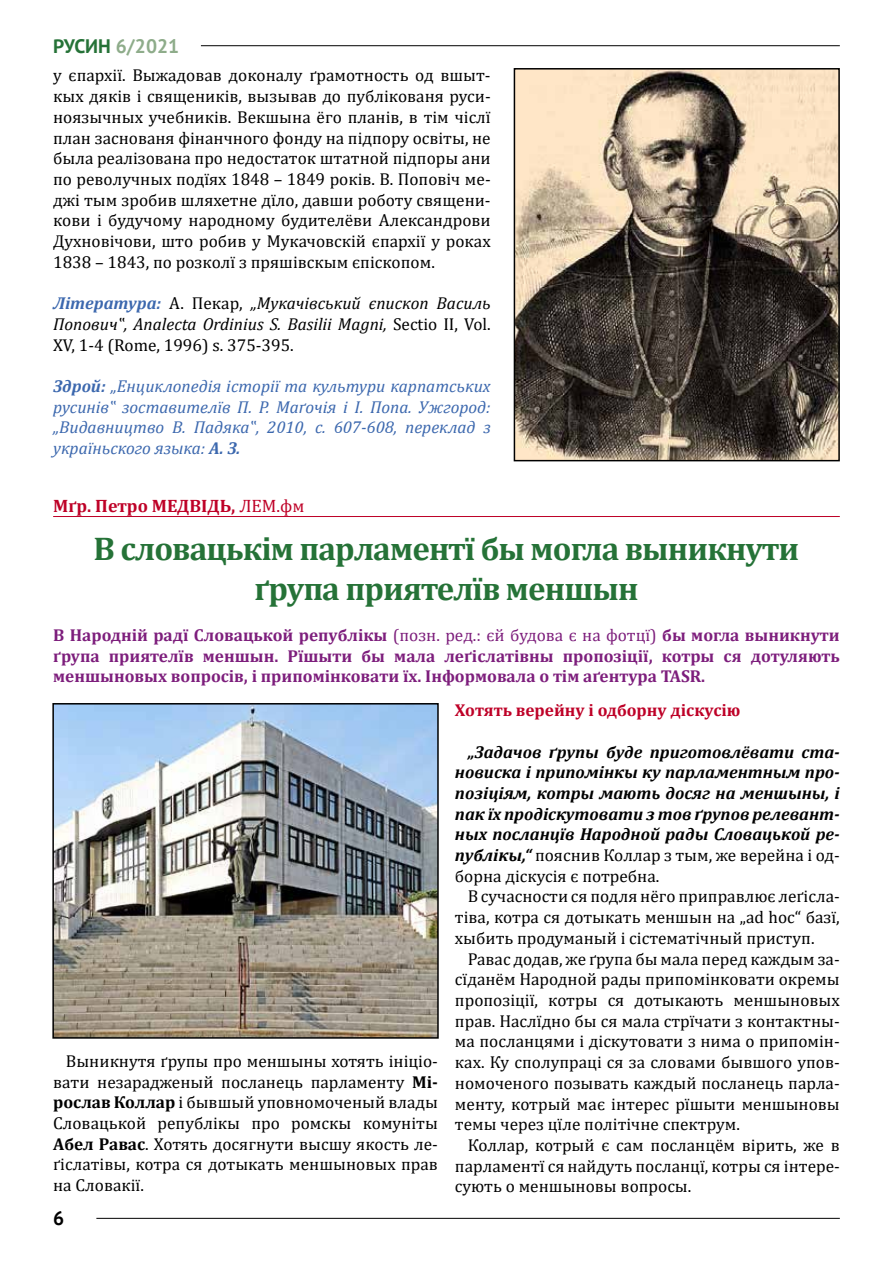
<style>
.page{position:relative;width:893px;height:1263px;background:#fff}
.page>*{position:absolute;margin:0;border:0;box-sizing:border-box;transform-origin:0 0}
.t1{font:700 33px/39.6px "Cambria";letter-spacing:-.025em;color:#257237;text-align:center}
.t2{font:700 19.5px "PT Sans";color:#8eac8a}
.t3{font:700 19.5px "PT Sans";color:#000}
.t4{font:700 18px "Cambria";color:#be0027}
.t5{font:17.25px/20.7px "Cambria";color:#000;text-align:justify}
.t6{font:italic 700 17.25px/20.7px "Cambria";color:#000;text-align:justify}
.t7{font:700 17.25px/20.7px "Cambria";color:#7d1e7c;text-align:justify}
.t8{font:italic 17.25px/20.7px "Cambria";color:#3c68ae;text-align:justify}
.t9{font:italic 17.25px/20.7px "Cambria";color:#000;text-align:justify}
.t10{font:700 17.25px "Cambria";color:#be0027}
.s1{color:#257237}
.s2{font-weight:700;color:#3c68ae}
.s3{font-style:normal}
.s4{font-weight:700}
.s5{font-weight:400}
.s6{font-weight:400;font-style:normal}
</style>
<div class="page">
<hr style="left:96px;top:1218px;width:744px;height:1px;background:#000">
<hr style="left:201px;top:45px;width:639px;height:1px;background:#000">
<img style="left:517px;top:71px;width:320px;height:387px">
<div style="left:514px;top:68px;width:326px;height:393px;border:2px solid #000"></div>
<hr style="left:53px;top:516px;width:787px;height:1px;background:#be0027">
<img style="left:55px;top:706px;width:381px;height:330px">
<div style="left:52px;top:703px;width:387px;height:336px;border:2px solid #000"></div>
<p class="t2" style="left:53px;top:33px;width:128px"><span class="s1">РУСИН</span> 6/2021</p>
<p class="t5" style="left:53px;top:65px;width:439px">у єпархії. Выжадовав доконалу ґрамотность од вшыт&shy;кых дяків і священиків, вызывав до публікованя руси&shy;ноязычных учебників. Векшына ёго планів, в тім чіслї план заснованя фінанчного фонду на підпору освіты, не была реалізована про недостаток штатной підпоры ани по револучных подїях 1848 – 1849 років. В. Поповіч ме&shy;джі тым зробив шляхетне дїло, давши роботу священи&shy;кови і будучому народному будителёви Александрови Духновічови, што робив у Мукачовскій єпархії у роках 1838 – 1843, по розколї з пряшівскым єпіскопом.</p>
<p class="t9" style="left:53px;top:292px;width:439px"><span class="s2">Література:</span> <span class="s3">А. Пекар,</span> „Мукачівський єпископ Василь Попович‟, Analecta Ordinius S. Basilii Magni, <span class="s3">Sectio II, Vol.<br>XV, 1-4 (Rome, 1996) s. 375-395.</span></p>
<p class="t8" style="left:53px;top:375px;width:439px"><span class="s4">Здрой:</span> „Енциклопедія історії та культури карпатських русинів‟ зоставителїв П. Р. Маґочія і І. Попа. Ужгород: „Видавництво В. Падяка‟, 2010, с. 607-608, переклад з україньского языка: <span class="s4">А. З.</span></p>
<p class="t4" style="left:53px;top:493px;width:253px">Мґр. Петро МЕДВІДЬ, <span class="s5">ЛЕМ.фм</span></p>
<h1 class="t1" style="left:94px;top:528px;width:707px">В словацькім парламентї бы могла выникнути ґрупа приятелїв меншын</h1>
<p class="t7" style="left:53px;top:624px;width:788px">В Народнiй радї Словацькой републікы <span class="s5">(позн. ред.: єй будова є на фотцї)</span> бы могла выникнути ґрупа приятелїв меншын. Рїшыти бы мала леґіслатівны пропозіції, котры ся дотуляють меншыновых вопросів, і припомінковати їх. Інформовала о тім аґентура TASR.</p>
<p class="t5" style="left:53px;top:1051px;width:386px;text-indent:13px">Выникнутя ґрупы про меншыны хотять ініціо&shy;вати незарадженый посланець парламенту <span class="s4">Мі&shy;рослав Коллар</span> і бывшый уповномоченый влады Словацькой републікы про ромскы комуніты <span class="s4">Абел Равас</span>. Хотять досягнути высшу якость ле&shy;ґіслатівы, котра ся дотыкать меншыновых прав на Словакії.</p>
<p class="t3" style="left:53px;top:1205px;width:13px">6</p>
<p class="t10" style="left:455px;top:698px;width:287px">Хотять верейну і одборну діскусію</p>
<p class="t6" style="left:455px;top:741px;width:386px;text-indent:13px">„Задачов ґрупы буде приготовлёвати ста&shy;новиска і припомінкы ку парламентным про&shy;позіціям, котры мають досяг на меншыны, і пак їх продіскутовати з тов ґрупов релевант&shy;ных посланцїв Народной рады Словацькой ре&shy;публікы,“ <span class="s6">пояснив Коллар з тым, же верейна і од&shy;борна діскусія є потребна.</span></p>
<p class="t5" style="left:455px;top:886px;width:386px;text-indent:13px">В сучасности ся подля нёго приправлює леґісла&shy;тіва, котра ся дотыкать меншын на „ad hoc“ базї, хыбить продуманый і сістематічный приступ.</p>
<p class="t5" style="left:455px;top:948px;width:386px;text-indent:13px">Равас додав, же ґрупа бы мала перед каждым за&shy;сїданём Народной рады припомінковати окремы пропозіції, котры ся дотыкають меншыновых прав. Наслїдно бы ся мала стрїчати з контактны&shy;ма посланцями і діскутовати з нима о припомін&shy;ках. Ку сполупраці ся за словами бывшого упов&shy;номоченого позывать каждый посланець парла&shy;менту, котрый має інтерес рїшыти меншыновы темы через цїле політічне спектрум.</p>
<p class="t5" style="left:455px;top:1134px;width:386px;text-indent:13px">Коллар, котрый є сам посланцём вірить, же в парламентї ся найдуть посланцї, котры ся інтере&shy;сують о меншыновы вопросы.</p>
</div>
